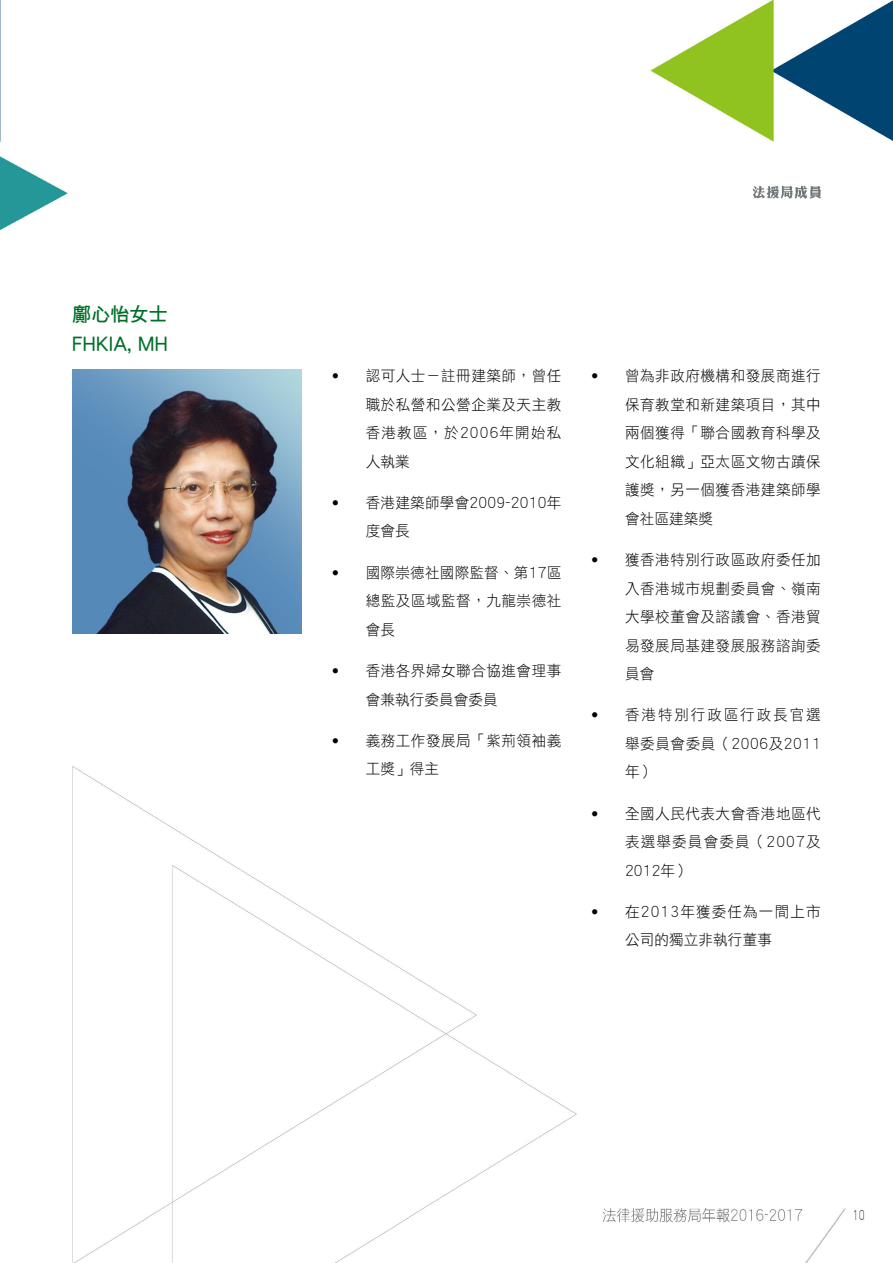
<style>
.page{position:relative;width:893px;height:1263px;background:#fff}
.page>*{position:absolute;margin:0;border:0;box-sizing:border-box;transform-origin:0 0}
.t1{font:19.5px/30px "DF Hei HK W7";letter-spacing:.01em;color:#007029}
.t2{font:15px/28.5px "DF Hei HK W3";letter-spacing:.035em;color:#000;text-align:justify}
.t3{font:15px/28.5px "DF Hei HK W3";letter-spacing:.08em;color:#000}
.s1{font-family:"Frutiger";font-weight:300}
</style>
<div class="page">
<img style="left:0;top:0;width:893px;height:1263px">
<img style="left:72px;top:370px;width:230px;height:264px">
<p class="t1" style="left:72px;top:298px;width:97px">鄺心怡女士<br>FHKIA, MH</p>
<p class="t2" style="left:366px;top:361px;width:197px;text-indent:-34px"><span class="s1">•</span> 認可人士－註冊建築師，曾任職於私營和公營企業及天主教香港教區，於2006年開始私人執業</p>
<p class="t2" style="left:366px;top:488px;width:197px;text-indent:-34px"><span class="s1">•</span> 香港建築師學會2009-2010年度會長</p>
<p class="t2" style="left:366px;top:558px;width:197px;text-indent:-34px"><span class="s1">•</span> 國際崇德社國際監督、第17區總監及區域監督，九龍崇德社會長</p>
<p class="t2" style="left:366px;top:656px;width:197px;text-indent:-34px"><span class="s1">•</span> 香港各界婦女聯合協進會理事會兼執行委員會委員</p>
<p class="t2" style="left:366px;top:726px;width:197px;text-indent:-34px"><span class="s1">•</span> 義務工作發展局「紫荊領袖義工獎」得主</p>
<p class="t2" style="left:625px;top:361px;width:197px;text-indent:-34px"><span class="s1">•</span> 曾為非政府機構和發展商進行保育教堂和新建築項目，其中兩個獲得「聯合國教育科學及文化組織」亞太區文物古蹟保護獎，另一個獲香港建築師學會社區建築獎</p>
<p class="t2" style="left:625px;top:545px;width:197px;text-indent:-34px"><span class="s1">•</span> 獲香港特別行政區政府委任加入香港城市規劃委員會、嶺南大學校董會及諮議會、香港貿易發展局基建發展服務諮詢委員會</p>
<p class="t2" style="left:625px;top:700px;width:197px;text-indent:-34px"><span class="s1">•</span> 香港特別行政區行政長官選舉委員會委員（2006及2011年）</p>
<p class="t2" style="left:625px;top:799px;width:197px;text-indent:-34px"><span class="s1">•</span> 全國人民代表大會香港地區代表選舉委員會委員（2007及2012年）</p>
<p class="t3" style="left:625px;top:897px;width:197px;text-indent:-34px"><span class="s1">•</span> 在2013年獲委任為一間上市公司的獨立非執行董事</p>
</div>
